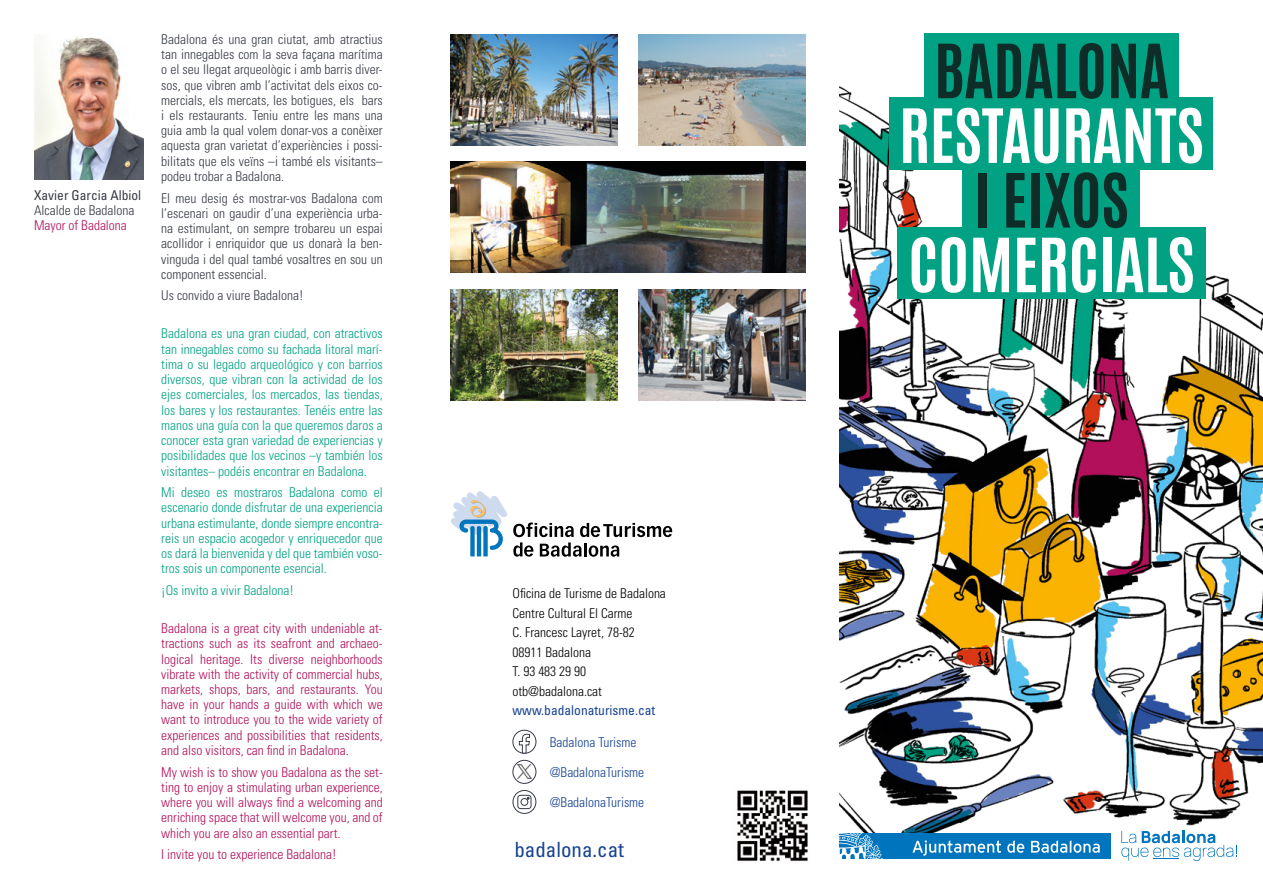
<style>
.page{position:relative;width:1263px;height:893px;background:#fff}
.page>*{position:absolute;margin:0;border:0;box-sizing:border-box;transform-origin:0 0}
.t1{font:700 63.45px "Antonio";color:#fff}
.t2{font:700 63.45px "Antonio";color:#0f2d28}
.t3{font:condensed 21px "Univers LT Std";color:#164291}
.t4{font:300 condensed 13.5px/15.3px "Univers LT Std";color:#00a283;text-align:justify}
.t5{font:300 condensed 13.5px/15.3px "Univers LT Std";color:#373b46;text-align:justify}
.t6{font:300 condensed 13.5px/15.3px "Univers LT Std";color:#b2105b;text-align:justify}
.t7{font:300 condensed 13.5px/19.5px "Univers LT Std";color:#000}
.t8{font:300 condensed 13.5px "Univers LT Std";color:#164291}
.t9{font:condensed 13.5px "Univers LT Std";color:#164291}
.t10{font:condensed 13.5px "Univers LT Std";color:#373b46}
</style>
<div class="page">
<img style="left:840px;top:86px;width:423px;height:754px">
<img style="left:34px;top:36px;width:109px;height:143px">
<div style="left:962px;top:162px;width:178px;height:69px;background:#00a283"></div>
<div style="left:890px;top:97px;width:323px;height:73px;background:#00a283"></div>
<div style="left:924px;top:33px;width:255px;height:72px;background:#00a283"></div>
<div style="left:897px;top:227px;width:309px;height:72px;background:#00a283"></div>
<img style="left:737px;top:790px;width:71px;height:72px">
<img style="left:451px;top:34px;width:167px;height:111px">
<img style="left:639px;top:34px;width:167px;height:111px">
<img style="left:451px;top:161px;width:355px;height:112px">
<img style="left:451px;top:289px;width:167px;height:112px">
<img style="left:639px;top:289px;width:167px;height:112px">
<svg style="left:519px;top:734px;width:11px;height:20px"></svg>
<div style="left:513px;top:730px;width:23px;height:24px;border:1px solid #373b46;border-radius:50%"></div>
<img style="left:513px;top:762px;width:23px;height:20px">
<div style="left:513px;top:760px;width:23px;height:24px;border:1px solid #373b46;border-radius:50%"></div>
<div style="left:513px;top:790px;width:23px;height:24px;border:1px solid #373b46;border-radius:50%"></div>
<div style="left:517px;top:795px;width:14px;height:14px;border:1px solid #373b46;border-radius:3px"></div>
<div style="left:521px;top:798px;width:7px;height:8px;border:1px solid #373b46;border-radius:50%"></div>
<svg style="left:451px;top:491px;width:221px;height:66px"></svg>
<div style="left:839px;top:833px;width:271px;height:26px;background:#0075be"></div>
<svg style="left:839px;top:833px;width:44px;height:26px"></svg>
<svg style="left:912px;top:840px;width:188px;height:16px"></svg>
<svg style="left:1121px;top:831px;width:116px;height:30px"></svg>
<p class="t10" style="left:34px;top:186px;width:109px">Xavier Garcia Albiol</p>
<p class="t5" style="left:34px;top:202px;width:102px">Alcalde de Badalona</p>
<p class="t6" style="left:34px;top:217px;width:94px">Mayor of Badalona</p>
<p class="t5" style="left:161px;top:31px;width:223px">Badalona és una gran ciutat, amb atractius tan innegables com la seva façana marítima o el seu llegat arqueològic i amb barris diver&shy;sos, que vibren amb l’activitat dels eixos co&shy;mercials, els mercats, les botigues, els bars i els restaurants. Teniu entre les mans una guia amb la qual volem donar-vos a conèixer aquesta gran varietat d’experiències i possi&shy;bilitats que els veïns –i també els visitants– podeu trobar a Badalona.</p>
<p class="t5" style="left:161px;top:190px;width:223px">El meu desig és mostrar-vos Badalona com l’escenari on gaudir d’una experiència urba&shy;na estimulant, on sempre trobareu un espai acollidor i enriquidor que us donarà la ben&shy;vinguda i del qual també vosaltres en sou un component essencial.</p>
<p class="t5" style="left:161px;top:288px;width:144px">Us convido a viure Badalona!</p>
<p class="t4" style="left:161px;top:326px;width:223px">Badalona es una gran ciudad, con atractivos tan innegables como su fachada litoral marí&shy;tima o su legado arqueológico y con barrios diversos, que vibran con la actividad de los ejes comerciales, los mercados, las tiendas, los bares y los restaurantes. Tenéis entre las manos una guía con la que queremos daros a conocer esta gran variedad de experiencias y posibilidades que los vecinos –y también los visitantes– podéis encontrar en Badalona.</p>
<p class="t4" style="left:161px;top:485px;width:223px">Mi deseo es mostraros Badalona como el escenario donde disfrutar de una experiencia urbana estimulante, donde siempre encontra&shy;reis un espacio acogedor y enriquecedor que os dará la bienvenida y del que también voso&shy;tros sois un componente esencial.</p>
<p class="t4" style="left:161px;top:583px;width:134px">¡Os invito a vivir Badalona!</p>
<p class="t6" style="left:161px;top:621px;width:223px">Badalona is a great city with undeniable at&shy;tractions such as its seafront and archaeo&shy;logical heritage. Its diverse neighborhoods vibrate with the activity of commercial hubs, markets, shops, bars, and restaurants. You have in your hands a guide with which we want to introduce you to the wide variety of experiences and possibilities that residents, and also visitors, can find in Badalona.</p>
<p class="t6" style="left:161px;top:764px;width:223px">My wish is to show you Badalona as the set&shy;ting to enjoy a stimulating urban experience, where you will always find a welcoming and enriching space that will welcome you, and of which you are also an essential part.</p>
<p class="t6" style="left:161px;top:847px;width:177px">I invite you to experience Badalona!</p>
<p class="t7" style="left:513px;top:584px;width:155px">Oficina de Turisme de Badalona<br>Centre Cultural El Carme<br>C. Francesc Layret, 78-82<br>08911 Badalona<br>T. 93 483 29 90 otb@badalona.cat</p>
<p class="t9" style="left:513px;top:702px;width:144px">www.badalonaturisme.cat</p>
<p class="t8" style="left:550px;top:734px;width:88px">Badalona Turisme</p>
<p class="t8" style="left:550px;top:764px;width:96px">@BadalonaTurisme</p>
<p class="t8" style="left:550px;top:794px;width:96px">@BadalonaTurisme</p>
<h2 class="t3" style="left:514px;top:837px;width:111px">badalona.cat</h2>
<h1 class="t2" style="left:934px;top:25px;width:236px">BADALONA</h1>
<h1 class="t1" style="left:899px;top:90px;width:306px">RESTAURANTS</h1>
<h1 class="t2" style="left:974px;top:154px;width:156px">I EIXOS</h1>
<h1 class="t1" style="left:908px;top:219px;width:288px">COMERCIALS</h1>
</div>
